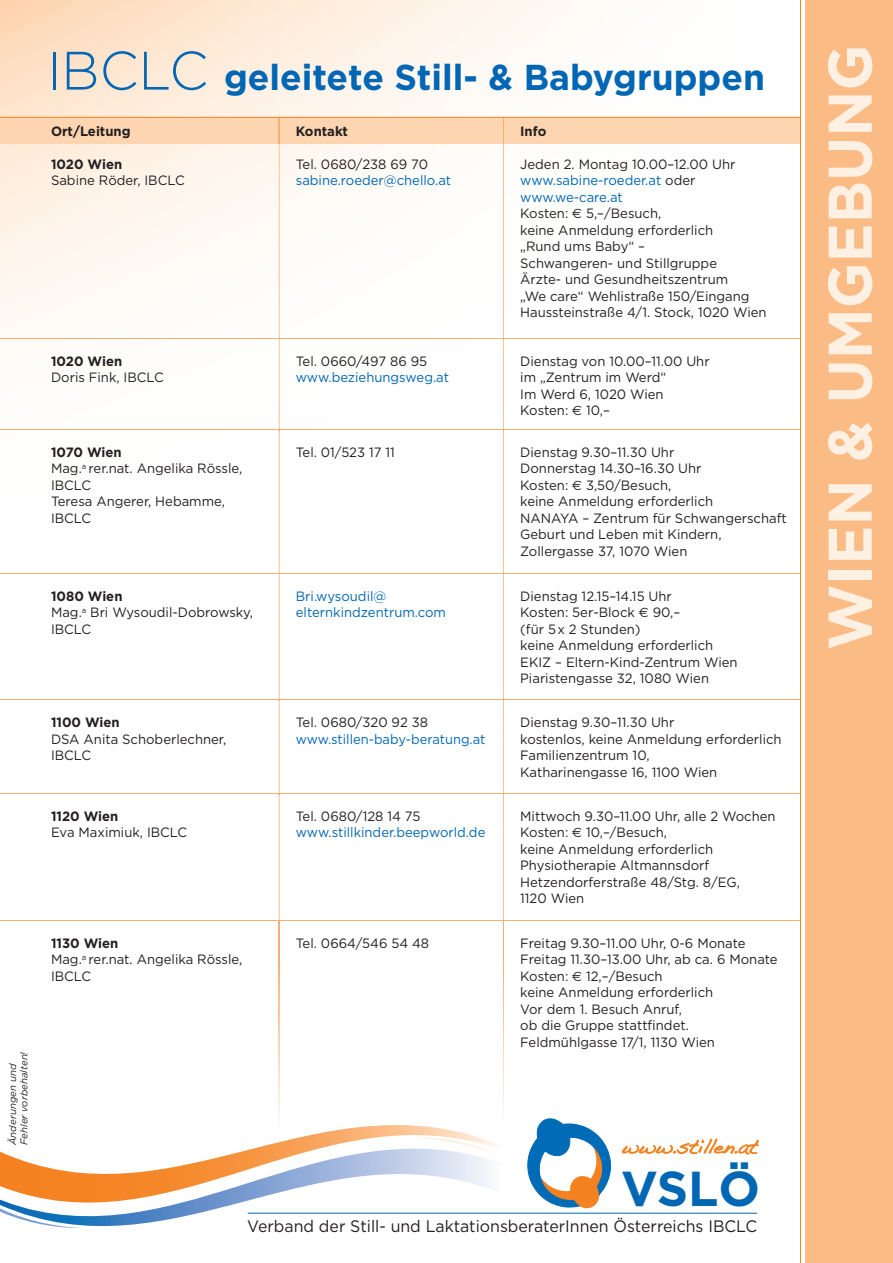
<style>
.page{position:relative;width:893px;height:1263px;background:#fff}
.page>*{position:absolute;margin:0;border:0;box-sizing:border-box;transform-origin:0 0}
.t1{font:700 61.65px "Gotham HTF";color:#fef0e2;scale:.95 1}
.t2{font:700 49.05px "Gotham HTF";color:#0166b3}
.t3{font:700 36px "Gotham HTF";color:#0166b3}
.t4{font:16.65px "Gotham HTF";color:#231f20;scale:.96 1}
.t5{font:13.5px/16.5px "Gotham HTF";color:#231f20}
.t6{font:13.5px/16.5px "Gotham HTF";color:#0166b3}
.t7{font:700 13.5px "Gotham HTF";color:#231f20}
.t8{font:13.5px "Gotham HTF";color:#0166b3;scale:.96 1}
.t9{font:italic 9.75px/11.2px "Gotham HTF";color:#231f20}
.s1{font-weight:300;font-size:54px}
.s2{color:#0166b3}
.s3{font-family:"Euro Sans"}
.s4{font-weight:700}
</style>
<div class="page">
<div style="left:806px;top:0;width:87px;height:1263px;background:#fbbb85"></div>
<hr style="left:248px;top:1213px;width:509px;height:1px;background:#0166b3">
<svg style="left:77px;top:1098px;width:202px;height:131px"></svg>
<svg style="left:24px;top:1220px;width:59px;height:8px"></svg>
<svg style="left:0;top:1118px;width:501px;height:102px"></svg>
<svg style="left:413px;top:1137px;width:88px;height:20px"></svg>
<svg style="left:622px;top:1139px;width:136px;height:15px"></svg>
<svg style="left:528px;top:1119px;width:83px;height:89px"></svg>
<hr style="left:0;top:338px;width:801px;height:1px;background:#faaf71">
<hr style="left:0;top:429px;width:801px;height:1px;background:#faaf71">
<hr style="left:0;top:573px;width:801px;height:1px;background:#faaf71">
<hr style="left:0;top:699px;width:801px;height:1px;background:#faaf71">
<hr style="left:0;top:793px;width:801px;height:1px;background:#faaf71">
<hr style="left:0;top:920px;width:801px;height:1px;background:#faaf71">
<div style="left:0;top:117px;width:800px;height:27px;background:#fdd5b0"></div>
<img style="left:503px;top:144px;width:1px;height:428px">
<svg style="left:503px;top:921px;width:1px;height:201px"></svg>
<svg style="left:503px;top:572px;width:1px;height:348px"></svg>
<svg style="left:503px;top:118px;width:1px;height:26px"></svg>
<img style="left:279px;top:144px;width:1px;height:428px">
<svg style="left:279px;top:921px;width:1px;height:204px"></svg>
<svg style="left:279px;top:572px;width:1px;height:348px"></svg>
<svg style="left:279px;top:118px;width:1px;height:26px"></svg>
<div style="left:9px;top:1042px;width:26px;height:103px;background:#fff"></div>
<hr style="left:0;top:117px;width:800px;height:1px;background:#f58220">
<hr style="left:800px;top:0;width:1px;height:1263px;background:#f58220">
<p class="t9" style="left:7px;top:1145px;width:95px;rotate:-90deg">Änderungen und<br>Fehler vorbehalten!</p>
<h3 class="t3" style="left:47px;top:56px;width:720px"><span class="s1">IBCLC</span> geleitete Still- &amp; Babygruppen</h3>
<h1 class="t1" style="left:814px;top:650px;width:639px;rotate:-90deg">WIEN &amp; UMGEBUNG</h1>
<p class="t7" style="left:51px;top:123px;width:81px">Ort/Leitung</p>
<p class="t7" style="left:51px;top:156px;width:73px">1020 Wien</p>
<p class="t5" style="left:51px;top:172px;width:135px">Sabine Röder, IBCLC</p>
<p class="t7" style="left:520px;top:123px;width:28px">Info</p>
<p class="t5" style="left:520px;top:156px;width:248px">Jeden 2. Montag 10.00–12.00 Uhr <span class="s2">www.sabine-roeder.at</span> oder <span class="s2">www.we-care.at<br></span>Kosten: <span class="s3">€</span> 5,–/Besuch,<br>keine Anmeldung erforderlich<br>„Rund ums Baby“ –<br>Schwangeren- und Stillgruppe<br>Ärzte- und Gesundheitszentrum<br>„We care“ Wehlistraße 150/Eingang<br>Haussteinstraße 4/1. Stock, 1020 Wien</p>
<p class="t7" style="left:296px;top:123px;width:54px">Kontakt</p>
<p class="t5" style="left:296px;top:156px;width:134px">Tel. 0680/238 69 70</p>
<p class="t6" style="left:296px;top:172px;width:157px">sabine.roeder@chello.at</p>
<p class="t5" style="left:296px;top:352px;width:133px">Tel. 0660/497 86 95</p>
<p class="t6" style="left:296px;top:369px;width:155px">www.beziehungsweg.at</p>
<p class="t7" style="left:51px;top:353px;width:73px">1020 Wien</p>
<p class="t5" style="left:51px;top:369px;width:114px">Doris Fink, IBCLC</p>
<p class="t5" style="left:520px;top:352px;width:191px">Dienstag von 10.00–11.00 Uhr im „Zentrum im Werd“<br>Im Werd 6, 1020 Wien<br>Kosten: <span class="s3">€</span> 10,–</p>
<p class="t5" style="left:520px;top:444px;width:268px">Dienstag 9.30–11.30 Uhr<br>Donnerstag 14.30–16.30 Uhr<br>Kosten: <span class="s3">€</span> 3,50/Besuch,<br>keine Anmeldung erforderlich<br>NANAYA – Zentrum für Schwangerschaft<br>Geburt und Leben mit Kindern,<br>Zollergasse 37, 1070 Wien</p>
<p class="t5" style="left:520px;top:587px;width:219px">Dienstag 12.15–14.15 Uhr<br>Kosten: 5er-Block <span class="s3">€</span> 90,–<br>(für 5x 2 Stunden)<br>keine Anmeldung erforderlich<br>EKIZ – Eltern-Kind-Zentrum Wien<br>Piaristengasse 32, 1080 Wien</p>
<p class="t5" style="left:520px;top:714px;width:263px">Dienstag 9.30–11.30 Uhr<br>kostenlos, keine Anmeldung erforderlich<br>Familienzentrum 10,<br>Katharinengasse 16, 1100 Wien</p>
<p class="t5" style="left:520px;top:807px;width:257px">Mittwoch 9.30–11.00 Uhr, alle 2 Wochen<br>Kosten: <span class="s3">€</span> 10,–/Besuch,<br>keine Anmeldung erforderlich<br>Physiotherapie Altmannsdorf<br>Hetzendorferstraße 48/Stg. 8/EG,<br>1120 Wien</p>
<p class="t5" style="left:520px;top:935px;width:259px">Freitag 9.30–11.00 Uhr, 0-6 Monate<br>Freitag 11.30–13.00 Uhr, ab ca. 6 Monate<br>Kosten: <span class="s3">€</span> 12,–/Besuch<br>keine Anmeldung erforderlich<br>Vor dem 1. Besuch Anruf,<br>ob die Gruppe stattfindet.<br>Feldmühlgasse 17/1, 1130 Wien</p>
<p class="t5" style="left:296px;top:444px;width:101px">Tel. 01/523 17 11</p>
<p class="t5" style="left:51px;top:444px;width:193px"><span class="s4">1070 Wien<br></span>Mag.<sup>a</sup> rer.nat. Angelika Rössle,<br>IBCLC<br>Teresa Angerer, Hebamme,<br>IBCLC</p>
<p class="t5" style="left:51px;top:587px;width:204px"><span class="s4">1080 Wien<br></span>Mag.<sup>a</sup> Bri Wysoudil-Dobrowsky,<br>IBCLC</p>
<p class="t6" style="left:296px;top:587px;width:152px">Bri.wysoudil@ elternkindzentrum.com</p>
<p class="t5" style="left:296px;top:714px;width:134px">Tel. 0680/320 92 38</p>
<p class="t8" style="left:296px;top:731px;width:199px">www.stillen-baby-beratung.at</p>
<p class="t7" style="left:51px;top:714px;width:70px">1100 Wien</p>
<p class="t5" style="left:51px;top:730px;width:177px">DSA Anita Schoberlechner,<br>IBCLC</p>
<p class="t5" style="left:296px;top:808px;width:126px">Tel. 0680/128 14 75</p>
<p class="t6" style="left:296px;top:824px;width:191px">www.stillkinder.beepworld.de</p>
<p class="t7" style="left:51px;top:808px;width:69px">1120 Wien</p>
<p class="t5" style="left:51px;top:824px;width:138px">Eva Maximiuk, IBCLC</p>
<p class="t5" style="left:296px;top:935px;width:135px">Tel. 0664/546 54 48</p>
<p class="t5" style="left:51px;top:935px;width:193px"><span class="s4">1130 Wien<br></span>Mag.<sup>a</sup> rer.nat. Angelika Rössle,<br>IBCLC</p>
<h2 class="t2" style="left:621px;top:1161px;width:140px">VSLÖ</h2>
<p class="t4" style="left:247px;top:1217px;width:533px">Verband der Still- und LaktationsberaterInnen Österreichs IBCLC</p>
</div>
